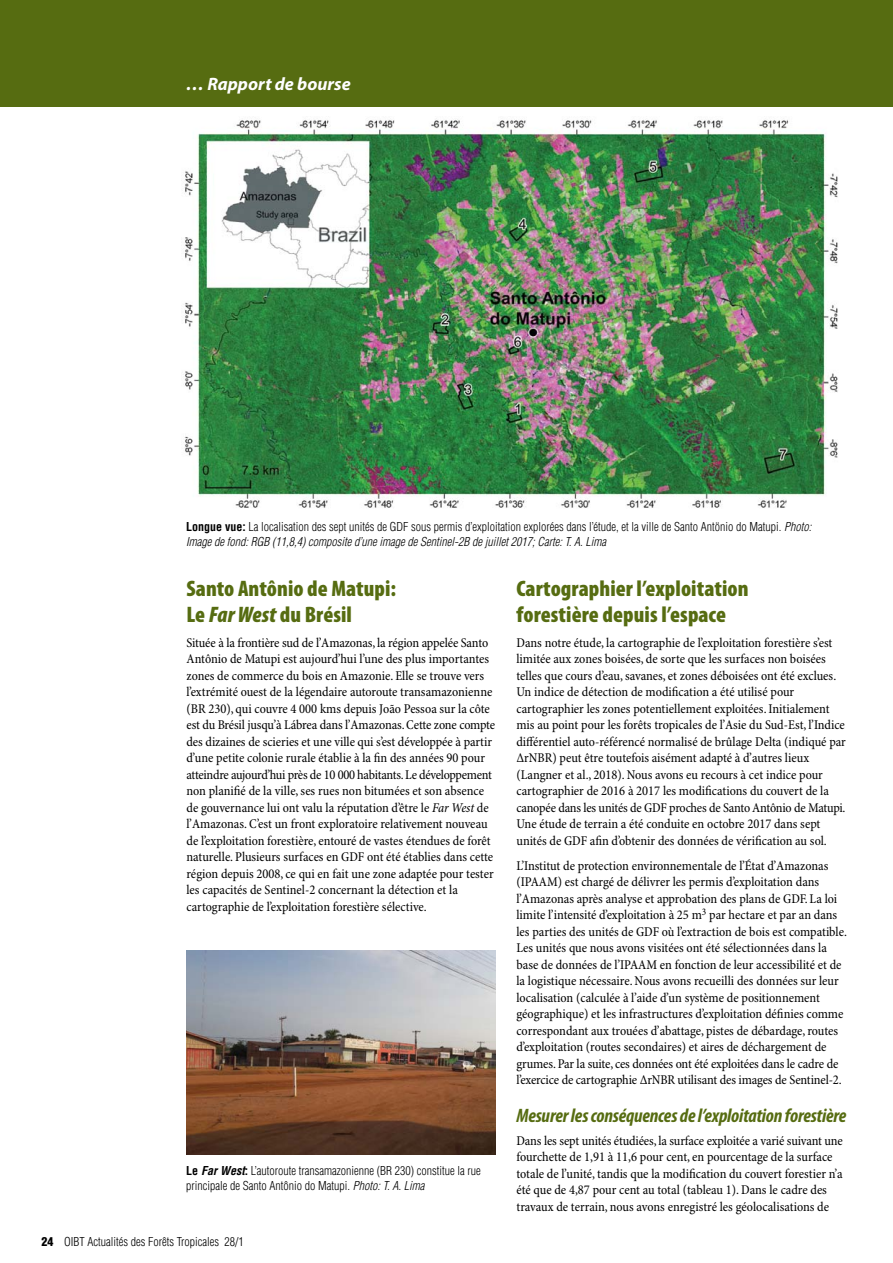
<style>
.page{position:relative;width:893px;height:1263px;background:#fff}
.page>*{position:absolute;margin:0;border:0;box-sizing:border-box;transform-origin:0 0}
.t1{font:900 condensed 22.5px/25.5px "Myriad Pro";letter-spacing:.005em;color:#566c11}
.t2{font:italic 700 condensed 19.5px "Myriad Pro";letter-spacing:-.01em;color:#566c11}
.t3{font:italic 700 18px "Myriad Pro";color:#fff}
.t4{font:condensed 13.5px/16.5px "Minion Pro";letter-spacing:-.005em;color:#000}
.t5{font:300 condensed 12px/15px "Helvetica";color:#000}
.s1{font-weight:700}
.s2{font-style:italic}
.s3{font-weight:700;font-style:italic}
.s4{font-weight:900}
</style>
<div class="page">
<div style="left:0;top:0;width:893px;height:106px;background:#566c11"></div>
<img style="left:183px;top:119px;width:655px;height:389px">
<img style="left:186px;top:951px;width:309px;height:203px">
<h3 class="t3" style="left:186px;top:72px;width:166px">… Rapport de bourse</h3>
<p class="t5" style="left:186px;top:519px;width:627px"><span class="s1">Longue vue:</span> La localisation des sept unités de GDF sous permis d’exploitation explorées dans l’étude, et la ville de Santo Antönio do Matupi. <span class="s2">Photo:<br>Image de fond: RGB (11,8,4) composite d’une image de Sentinel-2B de juillet 2017; Carte: T. A. Lima</span></p>
<h1 class="t1" style="left:187px;top:575px;width:211px">Santo Antônio de Matupi:<br>Le <span class="s2">Far West</span> du Brésil</h1>
<p class="t4" style="left:187px;top:635px;width:310px">Située à la frontière sud de l’Amazonas, la région appelée Santo Antônio de Matupi est aujourd’hui l’une des plus importantes zones de commerce du bois en Amazonie. Elle se trouve vers l’extrémité ouest de la légendaire autoroute transamazonienne (BR 230), qui couvre 4 000 kms depuis João Pessoa sur la côte est du Brésil jusqu’à Lábrea dans l’Amazonas. Cette zone compte des dizaines de scieries et une ville qui s’est développée à partir d’une petite colonie rurale établie à la fin des années 90 pour atteindre aujourd’hui près de 10 000 habitants. Le développement non planifié de la ville, ses rues non bitumées et son absence de gouvernance lui ont valu la réputation d’être le <span class="s2">Far West</span> de l’Amazonas. C’est un front exploratoire relativement nouveau de l’exploitation forestière, entouré de vastes étendues de forêt naturelle. Plusieurs surfaces en GDF ont été établies dans cette région depuis 2008, ce qui en fait une zone adaptée pour tester les capacités de Sentinel-2 concernant la détection et la cartographie de l’exploitation forestière sélective.</p>
<h1 class="t1" style="left:516px;top:575px;width:234px">Cartographier l’exploitation forestière depuis l’espace</h1>
<p class="t4" style="left:516px;top:635px;width:331px">Dans notre étude, la cartographie de l’exploitation forestière s’est limitée aux zones boisées, de sorte que les surfaces non boisées telles que cours d’eau, savanes, et zones déboisées ont été exclues.<br>Un indice de détection de modification a été utilisé pour cartographier les zones potentiellement exploitées. Initialement mis au point pour les forêts tropicales de l’Asie du Sud-Est, l’Indice différentiel auto-référencé normalisé de brûlage Delta (indiqué par ΔrNBR) peut être toutefois aisément adapté à d’autres lieux (Langner et al., 2018). Nous avons eu recours à cet indice pour cartographier de 2016 à 2017 les modifications du couvert de la canopée dans les unités de GDF proches de Santo Antônio de Matupi.<br>Une étude de terrain a été conduite en octobre 2017 dans sept unités de GDF afin d’obtenir des données de vérification au sol.</p>
<p class="t4" style="left:516px;top:858px;width:332px">L’Institut de protection environnementale de l’État d’Amazonas (IPAAM) est chargé de délivrer les permis d’exploitation dans l’Amazonas après analyse et approbation des plans de GDF. La loi limite l’intensité d’exploitation à 25 m<sup>3</sup> par hectare et par an dans les parties des unités de GDF où l’extraction de bois est compatible.<br>Les unités que nous avons visitées ont été sélectionnées dans la base de données de l’IPAAM en fonction de leur accessibilité et de la logistique nécessaire. Nous avons recueilli des données sur leur localisation (calculée à l’aide d’un système de positionnement géographique) et les infrastructures d’exploitation définies comme correspondant aux trouées d’abattage, pistes de débardage, routes d’exploitation (routes secondaires) et aires de déchargement de grumes. Par la suite, ces données ont été exploitées dans le cadre de l’exercice de cartographie ΔrNBR utilisant des images de Sentinel-2.</p>
<h2 class="t2" style="left:516px;top:1103px;width:331px">Mesurer les conséquences de l’exploitation forestière</h2>
<p class="t4" style="left:516px;top:1132px;width:328px">Dans les sept unités étudiées, la surface exploitée a varié suivant une fourchette de 1,91 à 11,6 pour cent, en pourcentage de la surface totale de l’unité, tandis que la modification du couvert forestier n’a été que de 4,87 pour cent au total (tableau 1). Dans le cadre des travaux de terrain, nous avons enregistré les géolocalisations de</p>
<p class="t5" style="left:186px;top:1163px;width:296px"><span class="s1">Le</span> <span class="s3">Far West</span><span class="s1">:</span> L’autoroute transamazonienne (BR 230) constitue la rue principale de Santo Antônio do Matupi. <span class="s2">Photo: T. A. Lima</span></p>
<p class="t5" style="left:41px;top:1234px;width:204px"><span class="s4">24</span> OIBT Actualités des Forêts Tropicales 28/1</p>
</div>
